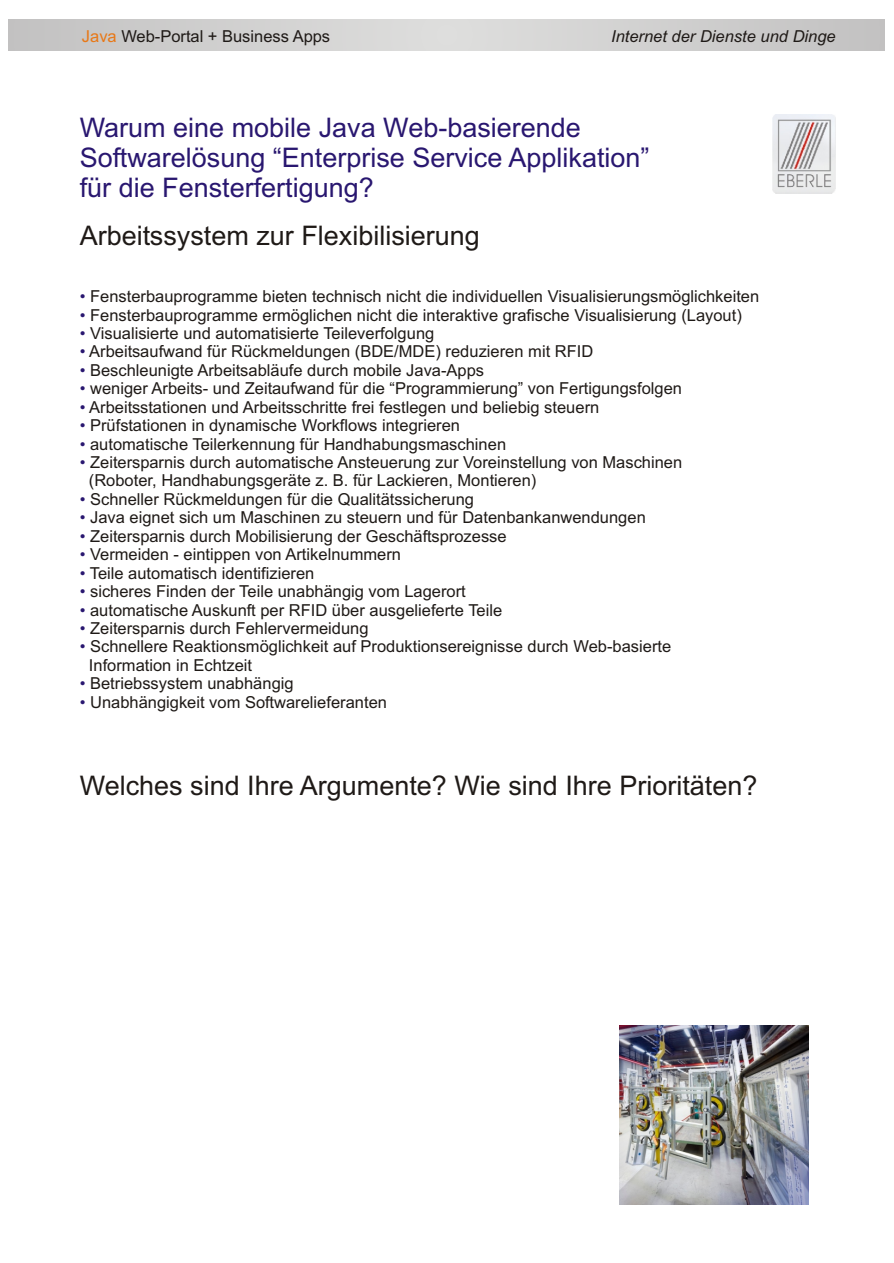
<style>
.page{position:relative;width:894px;height:1263px;background:#fff}
.page>*{position:absolute;margin:0;border:0;box-sizing:border-box;transform-origin:0 0}
.t1{font:27px/30.2px "Arial";color:#291770}
.t2{font:27px "Arial";color:#1f1a17}
.t3{font:16.5px "Arial";color:#1f1a17}
.t4{font:italic 16.5px "Arial";color:#1f1a17}
.s1{color:#e87817}
.s2{color:#291770}
</style>
<div class="page">
<div style="left:9px;top:19px;width:875px;height:31px;background:linear-gradient(to right,#d0d0cf,#d0d0cf)"></div>
<img style="left:773px;top:115px;width:63px;height:79px">
<img style="left:620px;top:1026px;width:188px;height:178px">
<p class="t3" style="left:82px;top:30px;width:250px"><span class="s1">Java</span> Web-Portal + Business Apps</p>
<p class="t4" style="left:611px;top:30px;width:226px">Internet der Dienste und Dinge</p>
<h1 class="t1" style="left:80px;top:114px;width:571px">Warum eine mobile Java Web-basierende<br>Softwarelösung “Enterprise Service Applikation” für die Fensterfertigung?</h1>
<h1 class="t2" style="left:80px;top:225px;width:402px">Arbeitssystem zur Flexibilisierung</h1>
<p class="t3" style="left:80px;top:290px;width:681px"><span class="s2">•</span> Fensterbauprogramme bieten technisch nicht die individuellen Visualisierungsmöglichkeiten</p>
<p class="t3" style="left:80px;top:309px;width:664px"><span class="s2">•</span> Fensterbauprogramme ermöglichen nicht die interaktive grafische Visualisierung (Layout)</p>
<p class="t3" style="left:80px;top:327px;width:356px"><span class="s2">•</span> Visualisierte und automatisierte Teileverfolgung</p>
<p class="t3" style="left:80px;top:345px;width:515px"><span class="s2">•</span> Arbeitsaufwand für Rückmeldungen (BDE/MDE) reduzieren mit RFID</p>
<p class="t3" style="left:80px;top:364px;width:406px"><span class="s2">•</span> Beschleunigte Arbeitsabläufe durch mobile Java-Apps</p>
<p class="t3" style="left:80px;top:382px;width:604px"><span class="s2">•</span> weniger Arbeits- und Zeitaufwand für die “Programmierung” von Fertigungsfolgen</p>
<p class="t3" style="left:80px;top:401px;width:521px"><span class="s2">•</span> Arbeitsstationen und Arbeitsschritte frei festlegen und beliebig steuern</p>
<p class="t3" style="left:80px;top:419px;width:382px"><span class="s2">•</span> Prüfstationen in dynamische Workflows integrieren</p>
<p class="t3" style="left:80px;top:438px;width:428px"><span class="s2">•</span> automatische Teilerkennung für Handhabungsmaschinen</p>
<p class="t3" style="left:80px;top:456px;width:604px"><span class="s2">•</span> Zeitersparnis durch automatische Ansteuerung zur Voreinstellung von Maschinen</p>
<p class="t3" style="left:80px;top:493px;width:396px"><span class="s2">•</span> Schneller Rückmeldungen für die Qualitätssicherung</p>
<p class="t3" style="left:80px;top:511px;width:568px"><span class="s2">•</span> Java eignet sich um Maschinen zu steuern und für Datenbankanwendungen</p>
<p class="t3" style="left:80px;top:530px;width:428px"><span class="s2">•</span> Zeitersparnis durch Mobilisierung der Geschäftsprozesse</p>
<p class="t3" style="left:80px;top:548px;width:323px"><span class="s2">•</span> Vermeiden - eintippen von Artikelnummern</p>
<p class="t3" style="left:80px;top:567px;width:236px"><span class="s2">•</span> Teile automatisch identifizieren</p>
<p class="t3" style="left:80px;top:585px;width:388px"><span class="s2">•</span> sicheres Finden der Teile unabhängig vom Lagerort</p>
<p class="t3" style="left:80px;top:604px;width:424px"><span class="s2">•</span> automatische Auskunft per RFID über ausgelieferte Teile</p>
<p class="t3" style="left:80px;top:622px;width:290px"><span class="s2">•</span> Zeitersparnis durch Fehlervermeidung</p>
<p class="t3" style="left:80px;top:640px;width:593px"><span class="s2">•</span> Schnellere Reaktionsmöglichkeit auf Produktionsereignisse durch Web-basierte</p>
<p class="t3" style="left:80px;top:677px;width:215px"><span class="s2">•</span> Betriebssystem unabhängig</p>
<p class="t3" style="left:80px;top:696px;width:309px"><span class="s2">•</span> Unabhängigkeit vom Softwarelieferanten</p>
<p class="t3" style="left:89px;top:474px;width:449px">(Roboter, Handhabungsgeräte z. B. für Lackieren, Montieren)</p>
<p class="t3" style="left:89px;top:659px;width:165px">Information in Echtzeit</p>
<h1 class="t2" style="left:80px;top:776px;width:679px">Welches sind Ihre Argumente? Wie sind Ihre Prioritäten?</h1>
</div>
